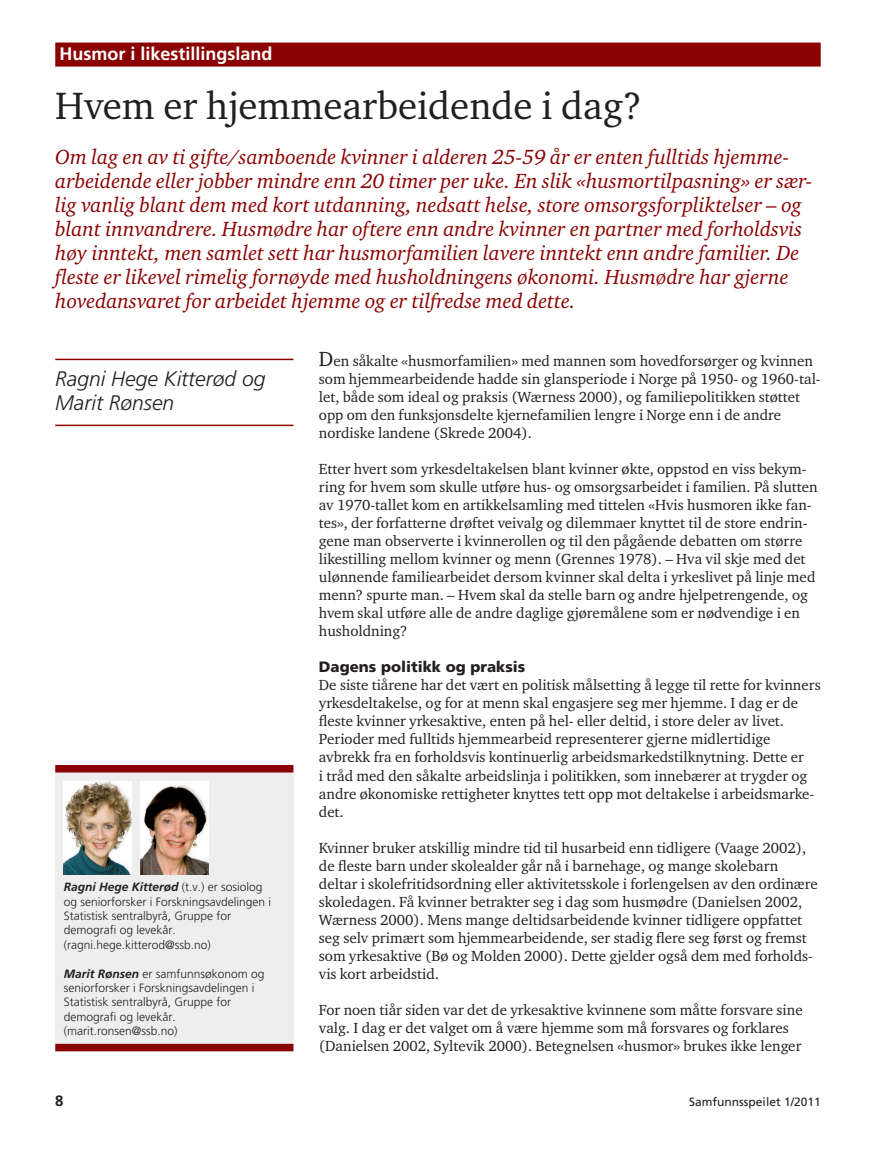
<style>
.page{position:relative;width:893px;height:1149px;background:#fff}
.page>*{position:absolute;margin:0;border:0;box-sizing:border-box;transform-origin:0 0}
.t1{font:39px "Charter ITC Std";color:#231f20}
.t2{font:italic 21px/24px "Charter ITC Std";color:#8b0202}
.t3{font:italic 300 21px/24px "Frutiger";color:#231f20}
.t4{font:700 18px "Frutiger";color:#fff}
.t5{font:15px/18px "Charter ITC Std";color:#231f20}
.t6{font:900 15px "Frutiger";color:#231f20}
.t7{font:700 15px "Frutiger";color:#231f20}
.t8{font:300 12px/14.4px "Frutiger";color:#231f20}
.t9{font:12px "Frutiger";color:#231f20}
.s1{font-weight:700;font-style:italic}
.s2{font-size:21px}
</style>
<div class="page">
<hr style="left:55px;top:358px;width:238px;height:2px;background:#8b0202">
<hr style="left:55px;top:424px;width:238px;height:2px;background:#8b0202">
<div style="left:55px;top:43px;width:766px;height:24px;background:#8b0202"></div>
<div style="left:55px;top:764px;width:238px;height:286px;background:#eeeeef"></div>
<div style="left:55px;top:764px;width:238px;height:8px;background:#8b0202"></div>
<div style="left:55px;top:1043px;width:238px;height:7px;background:#8b0202"></div>
<img style="left:64px;top:781px;width:68px;height:93px">
<img style="left:140px;top:781px;width:68px;height:93px">
<p class="t4" style="left:60px;top:43px;width:215px">Husmor i likestillingsland</p>
<h1 class="t1" style="left:55px;top:81px;width:588px">Hvem er hjemmearbeidende i dag?</h1>
<p class="t2" style="left:55px;top:145px;width:759px">Om lag en av ti gifte/samboende kvinner i alderen 25-59 år er enten fulltids hjemme&shy;arbeidende eller jobber mindre enn 20 timer per uke. En slik «husmortilpasning» er sær&shy;lig vanlig blant dem med kort utdanning, nedsatt helse, store omsorgsforpliktelser – og blant innvandrere. Husmødre har oftere enn andre kvinner en partner med forholdsvis høy inntekt, men samlet sett har husmorfamilien lavere inntekt enn andre familier. De fleste er likevel rimelig fornøyde med husholdningens økonomi. Husmødre har gjerne hovedansvaret for arbeidet hjemme og er tilfredse med dette.</p>
<h2 class="t3" style="left:55px;top:366px;width:212px">Ragni Hege Kitterød og<br>Marit Rønsen</h2>
<p class="t8" style="left:64px;top:879px;width:209px"><span class="s1">Ragni Hege Kitterød</span> (t.v.) er sosiolog og seniorforsker i Forskningsavdelingen i Statistisk sentralbyrå, Gruppe for demografi og levekår. (ragni.hege.kitterod@ssb.no)</p>
<p class="t8" style="left:64px;top:965px;width:202px"><span class="s1">Marit Rønsen</span> er samfunnsøkonom og seniorforsker i Forskningsavdelingen i<br>Statistisk sentralbyrå, Gruppe for demografi og levekår. (marit.ronsen@ssb.no)</p>
<p class="t5" style="left:319px;top:351px;width:503px"><span class="s2">D</span>en såkalte «husmorfamilien» med mannen som hovedforsørger og kvinnen som hjemmearbeidende hadde sin glansperiode i Norge på 1950- og 1960-tal&shy;let, både som ideal og praksis (Wærness 2000), og familiepolitikken støttet opp om den funksjonsdelte kjernefamilien lengre i Norge enn i de andre nordiske landene (Skrede 2004).</p>
<p class="t5" style="left:319px;top:459px;width:500px">Etter hvert som yrkesdeltakelsen blant kvinner økte, oppstod en viss bekym&shy;ring for hvem som skulle utføre hus- og omsorgsarbeidet i familien. På slutten av 1970-tallet kom en artikkelsamling med tittelen «Hvis husmoren ikke fan&shy;tes», der forfatterne drøftet veivalg og dilemmaer knyttet til de store endrin&shy;gene man observerte i kvinnerollen og til den pågående debatten om større likestilling mellom kvinner og menn (Grennes 1978). – Hva vil skje med det ulønnende familiearbeidet dersom kvinner skal delta i yrkeslivet på linje med menn? spurte man. – Hvem skal da stelle barn og andre hjelpetrengende, og hvem skal utføre alle de andre daglige gjøremålene som er nødvendige i en husholdning?</p>
<p class="t6" style="left:319px;top:658px;width:208px">Dagens politikk og praksis</p>
<p class="t5" style="left:319px;top:675px;width:503px">De siste tiårene har det vært en politisk målsetting å legge til rette for kvinners yrkesdeltakelse, og for at menn skal engasjere seg mer hjemme. I dag er de fleste kvinner yrkesaktive, enten på hel- eller deltid, i store deler av livet.<br>Perioder med fulltids hjemmearbeid representerer gjerne midlertidige avbrekk fra en forholdsvis kontinuerlig arbeidsmarkedstilknytning. Dette er<br>i tråd med den såkalte arbeidslinja i politikken, som innebærer at trygder og andre økonomiske rettigheter knyttes tett opp mot deltakelse i arbeidsmarke&shy;det.</p>
<p class="t5" style="left:319px;top:837px;width:500px">Kvinner bruker atskillig mindre tid til husarbeid enn tidligere (Vaage 2002), de fleste barn under skolealder går nå i barnehage, og mange skolebarn deltar i skolefritidsordning eller aktivitetsskole i forlengelsen av den ordinære skoledagen. Få kvinner betrakter seg i dag som husmødre (Danielsen 2002, Wærness 2000). Mens mange deltidsarbeidende kvinner tidligere oppfattet seg selv primært som hjemmearbeidende, ser stadig flere seg først og fremst som yrkesaktive (Bø og Molden 2000). Dette gjelder også dem med forholds&shy;vis kort arbeidstid.</p>
<p class="t5" style="left:319px;top:999px;width:485px">For noen tiår siden var det de yrkesaktive kvinnene som måtte forsvare sine valg. I dag er det valget om å være hjemme som må forsvares og forklares (Danielsen 2002, Syltevik 2000). Betegnelsen «husmor» brukes ikke lenger</p>
<p class="t7" style="left:55px;top:1091px;width:10px">8</p>
<p class="t9" style="left:689px;top:1094px;width:133px">Samfunnsspeilet 1/2011</p>
</div>
